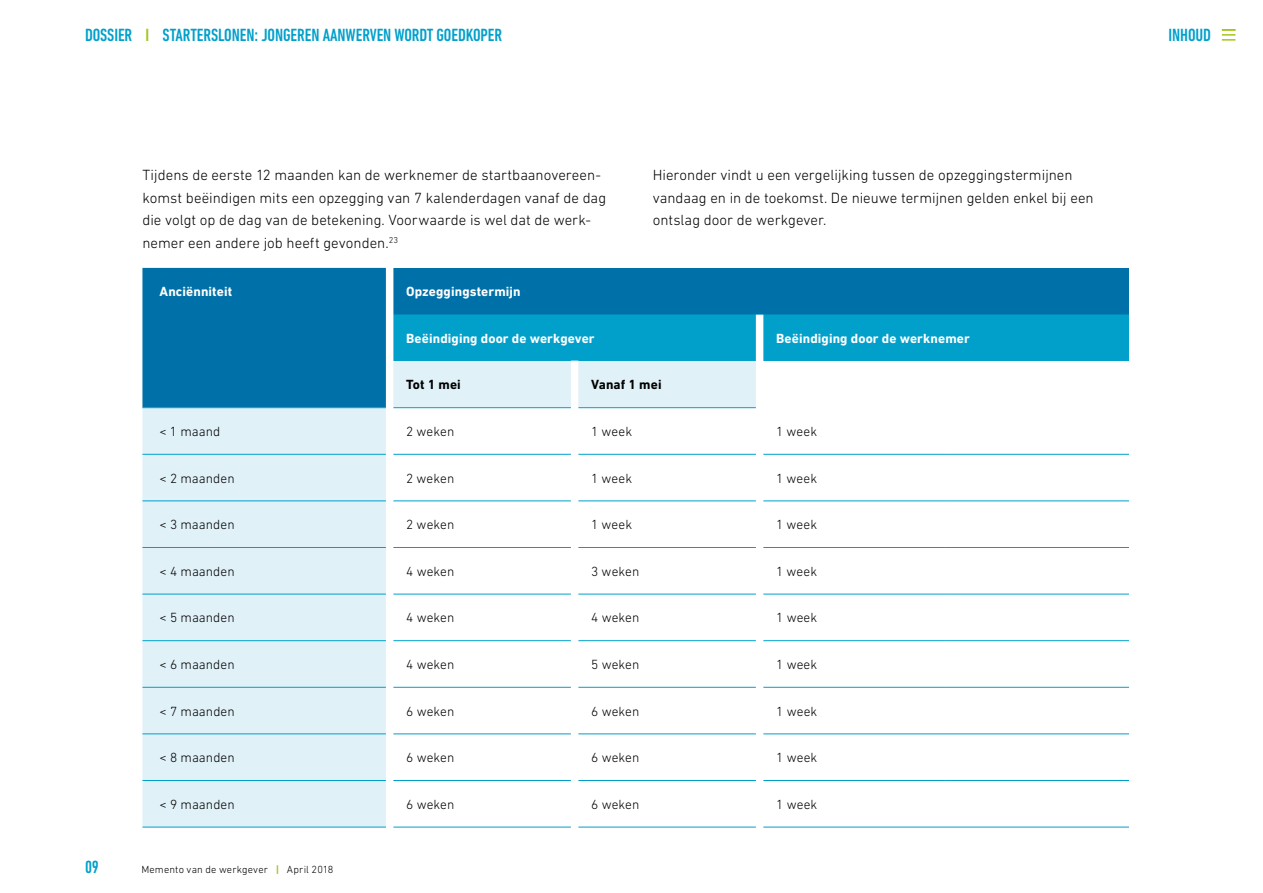
<style>
.page{position:relative;width:1263px;height:893px;background:#fff}
.page>*{position:absolute;margin:0;border:0;box-sizing:border-box;transform-origin:0 0}
.t1{font:500 condensed 18px "DIN Next LT Pro";letter-spacing:-.005em;color:#00a0cb}
.t2{font:300 15px/22.5px "DIN Next LT Pro";color:#000}
.t3{font:300 13.5px "DIN Next LT Pro";letter-spacing:.005em;color:#000}
.t4{font:700 13.5px "DIN Next LT Pro";letter-spacing:.01em;color:#fff}
.t5{font:700 13.5px "DIN Next LT Pro";letter-spacing:.01em;color:#000}
.t6{font:300 10.5px "DIN Next LT Pro";letter-spacing:.015em;color:#000}
.s1{color:#a2c617}
.s2{font-weight:700;color:#a2c617}
</style>
<div class="page">
<svg style="left:1222px;top:29px;width:13px;height:12px"></svg>
<svg style="left:142px;top:268px;width:987px;height:139px;background:#3b9ec5"></svg>
<div style="left:142px;top:408px;width:244px;height:419px;background:#e0f1f8"></div>
<hr style="left:389px;top:407px;width:185px;height:1px;background:#00a0cb">
<hr style="left:574px;top:407px;width:185px;height:1px;background:#00a0cb">
<hr style="left:142px;top:454px;width:247px;height:1px;background:#00a0cb">
<hr style="left:389px;top:454px;width:185px;height:1px;background:#00a0cb">
<hr style="left:574px;top:454px;width:185px;height:1px;background:#00a0cb">
<hr style="left:759px;top:454px;width:185px;height:1px;background:#00a0cb">
<hr style="left:142px;top:500px;width:247px;height:1px;background:#00a0cb">
<hr style="left:389px;top:500px;width:185px;height:1px;background:#00a0cb">
<hr style="left:574px;top:500px;width:185px;height:1px;background:#00a0cb">
<hr style="left:759px;top:500px;width:185px;height:1px;background:#00a0cb">
<hr style="left:142px;top:547px;width:247px;height:1px;background:#00a0cb">
<hr style="left:389px;top:547px;width:185px;height:1px;background:#00a0cb">
<hr style="left:574px;top:547px;width:185px;height:1px;background:#00a0cb">
<hr style="left:759px;top:547px;width:185px;height:1px;background:#00a0cb">
<hr style="left:142px;top:594px;width:247px;height:1px;background:#00a0cb">
<hr style="left:389px;top:594px;width:185px;height:1px;background:#00a0cb">
<hr style="left:574px;top:594px;width:185px;height:1px;background:#00a0cb">
<hr style="left:759px;top:594px;width:185px;height:1px;background:#00a0cb">
<hr style="left:142px;top:640px;width:247px;height:1px;background:#00a0cb">
<hr style="left:389px;top:640px;width:185px;height:1px;background:#00a0cb">
<hr style="left:574px;top:640px;width:185px;height:1px;background:#00a0cb">
<hr style="left:759px;top:640px;width:185px;height:1px;background:#00a0cb">
<hr style="left:142px;top:687px;width:247px;height:1px;background:#00a0cb">
<hr style="left:389px;top:687px;width:185px;height:1px;background:#00a0cb">
<hr style="left:574px;top:687px;width:185px;height:1px;background:#00a0cb">
<hr style="left:759px;top:687px;width:185px;height:1px;background:#00a0cb">
<hr style="left:142px;top:733px;width:247px;height:1px;background:#00a0cb">
<hr style="left:389px;top:733px;width:185px;height:1px;background:#00a0cb">
<hr style="left:574px;top:733px;width:185px;height:1px;background:#00a0cb">
<hr style="left:759px;top:733px;width:185px;height:1px;background:#00a0cb">
<hr style="left:142px;top:780px;width:247px;height:1px;background:#00a0cb">
<hr style="left:389px;top:780px;width:185px;height:1px;background:#00a0cb">
<hr style="left:574px;top:780px;width:185px;height:1px;background:#00a0cb">
<hr style="left:759px;top:780px;width:185px;height:1px;background:#00a0cb">
<hr style="left:142px;top:827px;width:247px;height:1px;background:#00a0cb">
<hr style="left:389px;top:827px;width:185px;height:1px;background:#00a0cb">
<hr style="left:574px;top:827px;width:185px;height:1px;background:#00a0cb">
<hr style="left:759px;top:827px;width:185px;height:1px;background:#00a0cb">
<hr style="left:142px;top:407px;width:247px;height:1px;background:#00a0cb">
<hr style="left:944px;top:454px;width:185px;height:1px;background:#00a0cb">
<hr style="left:944px;top:500px;width:185px;height:1px;background:#00a0cb">
<hr style="left:944px;top:547px;width:185px;height:1px;background:#00a0cb">
<hr style="left:944px;top:594px;width:185px;height:1px;background:#00a0cb">
<hr style="left:944px;top:640px;width:185px;height:1px;background:#00a0cb">
<hr style="left:944px;top:687px;width:185px;height:1px;background:#00a0cb">
<hr style="left:944px;top:733px;width:185px;height:1px;background:#00a0cb">
<hr style="left:944px;top:780px;width:185px;height:1px;background:#00a0cb">
<hr style="left:944px;top:827px;width:185px;height:1px;background:#00a0cb">
<div style="left:386px;top:265px;width:7px;height:602px;background:#fff"></div>
<div style="left:571px;top:361px;width:7px;height:532px;background:#fff"></div>
<div style="left:756px;top:315px;width:7px;height:540px;background:#fff"></div>
<p class="t1" style="left:85px;top:25px;width:419px">DOSSIER <span class="s1">I</span> STARTERSLONEN: JONGEREN AANWERVEN WORDT GOEDKOPER</p>
<p class="t2" style="left:142px;top:163px;width:465px">Tijdens de eerste 12 maanden kan de werknemer de startbaanovereen&shy;komst beëindigen mits een opzegging van 7 kalenderdagen vanaf de dag die volgt op de dag van de betekening. Voorwaarde is wel dat de werk&shy;nemer een andere job heeft gevonden.<sup>23</sup></p>
<p class="t2" style="left:653px;top:163px;width:442px">Hieronder vindt u een vergelijking tussen de opzeggingstermijnen vandaag en in de toekomst. De nieuwe termijnen gelden enkel bij een ontslag door de werkgever.</p>
<p class="t1" style="left:85px;top:857px;width:15px">09</p>
<p class="t4" style="left:159px;top:284px;width:74px">Anciënniteit</p>
<p class="t4" style="left:406px;top:284px;width:116px">Opzeggingstermijn</p>
<p class="t4" style="left:406px;top:330px;width:190px">Beëindiging door de werkgever</p>
<p class="t4" style="left:776px;top:330px;width:195px">Beëindiging door de werknemer</p>
<p class="t5" style="left:406px;top:377px;width:56px">Tot 1 mei</p>
<p class="t5" style="left:591px;top:377px;width:72px">Vanaf 1 mei</p>
<p class="t3" style="left:159px;top:424px;width:62px">&lt; 1 maand</p>
<p class="t3" style="left:406px;top:424px;width:50px">2 weken</p>
<p class="t3" style="left:591px;top:424px;width:43px">1 week</p>
<p class="t3" style="left:776px;top:424px;width:43px">1 week</p>
<p class="t3" style="left:159px;top:470px;width:77px">&lt; 2 maanden</p>
<p class="t3" style="left:406px;top:470px;width:50px">2 weken</p>
<p class="t3" style="left:591px;top:470px;width:43px">1 week</p>
<p class="t3" style="left:776px;top:470px;width:43px">1 week</p>
<p class="t3" style="left:159px;top:517px;width:77px">&lt; 3 maanden</p>
<p class="t3" style="left:406px;top:517px;width:50px">2 weken</p>
<p class="t3" style="left:591px;top:517px;width:43px">1 week</p>
<p class="t3" style="left:776px;top:517px;width:43px">1 week</p>
<p class="t3" style="left:160px;top:563px;width:77px">&lt; 4 maanden</p>
<p class="t3" style="left:406px;top:563px;width:50px">4 weken</p>
<p class="t3" style="left:591px;top:563px;width:50px">3 weken</p>
<p class="t3" style="left:776px;top:563px;width:43px">1 week</p>
<p class="t3" style="left:160px;top:610px;width:77px">&lt; 5 maanden</p>
<p class="t3" style="left:406px;top:610px;width:50px">4 weken</p>
<p class="t3" style="left:591px;top:610px;width:50px">4 weken</p>
<p class="t3" style="left:776px;top:610px;width:43px">1 week</p>
<p class="t3" style="left:160px;top:657px;width:77px">&lt; 6 maanden</p>
<p class="t3" style="left:406px;top:657px;width:50px">4 weken</p>
<p class="t3" style="left:591px;top:657px;width:50px">5 weken</p>
<p class="t3" style="left:776px;top:657px;width:43px">1 week</p>
<p class="t3" style="left:160px;top:703px;width:77px">&lt; 7 maanden</p>
<p class="t3" style="left:406px;top:703px;width:50px">6 weken</p>
<p class="t3" style="left:591px;top:703px;width:50px">6 weken</p>
<p class="t3" style="left:776px;top:703px;width:43px">1 week</p>
<p class="t3" style="left:160px;top:750px;width:77px">&lt; 8 maanden</p>
<p class="t3" style="left:406px;top:750px;width:50px">6 weken</p>
<p class="t3" style="left:591px;top:750px;width:50px">6 weken</p>
<p class="t3" style="left:776px;top:750px;width:43px">1 week</p>
<p class="t3" style="left:160px;top:796px;width:77px">&lt; 9 maanden</p>
<p class="t3" style="left:406px;top:796px;width:50px">6 weken</p>
<p class="t3" style="left:591px;top:796px;width:50px">6 weken</p>
<p class="t3" style="left:776px;top:796px;width:43px">1 week</p>
<p class="t6" style="left:141px;top:863px;width:194px">Memento van de werkgever <span class="s2">|</span> April 2018</p>
<p class="t1" style="left:1168px;top:25px;width:44px">INHOUD</p>
</div>
